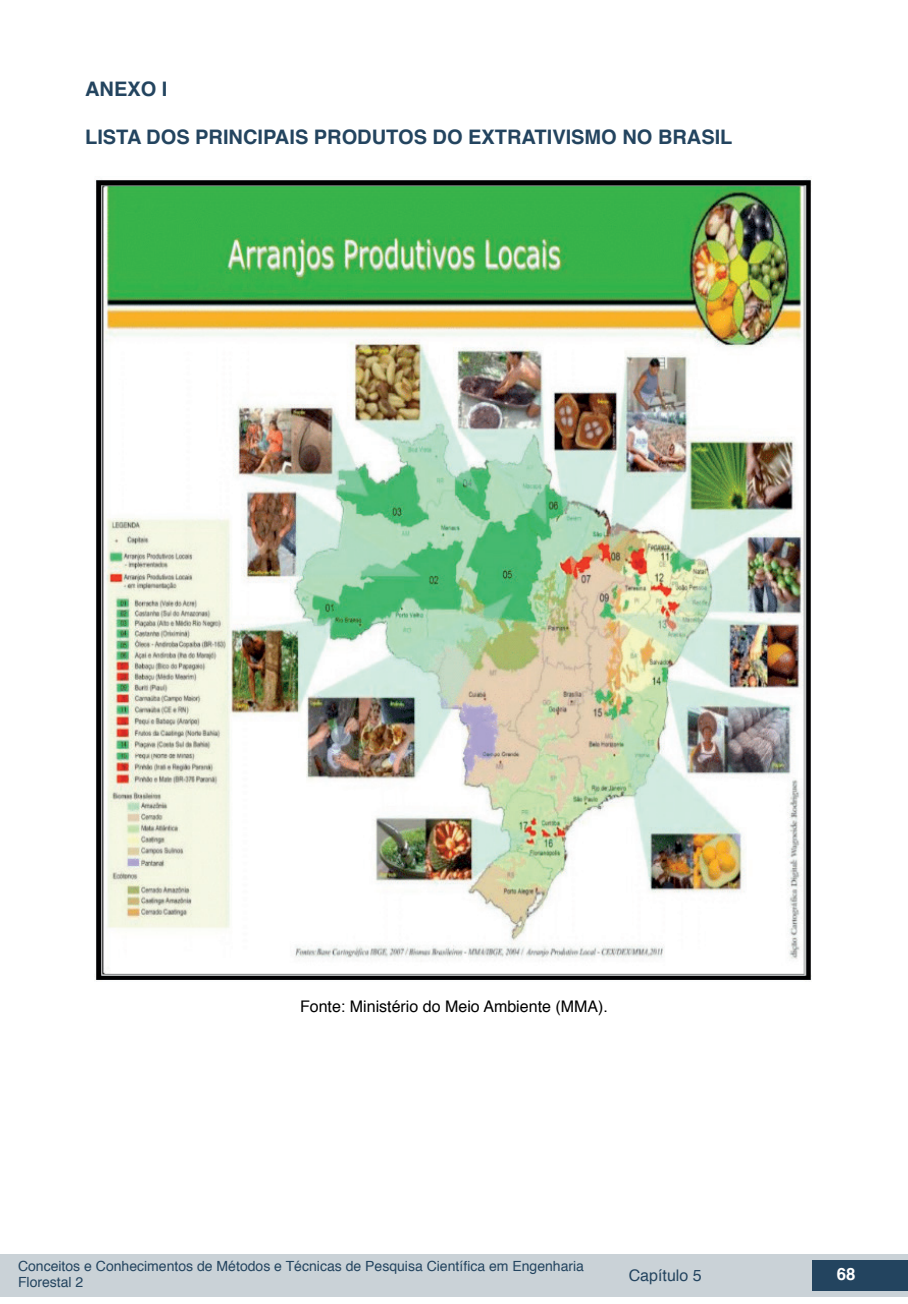
<style>
.page{position:relative;width:908px;height:1304px;background:#fff}
.page>*{position:absolute;margin:0;border:0;box-sizing:border-box;transform-origin:0 0}
.t1{font:700 20px "Helvetica";color:#23445f}
.t2{font:700 16.8px "Helvetica";color:#fff}
.t3{font:16px "Helvetica";color:#000}
.t4{font:16px "Helvetica";color:#23445f}
.t5{font:14px/16px "Helvetica";color:#23445f}
</style>
<div class="page">
<div style="left:0;top:1254px;width:906px;height:43px;background:#cad2d7"></div>
<div style="left:812px;top:1261px;width:95px;height:30px;background:#23445f"></div>
<img style="left:94px;top:179px;width:718px;height:801px">
<h1 class="t1" style="left:85px;top:73px;width:84px">ANEXO I</h1>
<h1 class="t1" style="left:85px;top:121px;width:648px">LISTA DOS PRINCIPAIS PRODUTOS DO EXTRATIVISMO NO BRASIL</h1>
<p class="t3" style="left:300px;top:994px;width:309px">Fonte: Ministério do Meio Ambiente (MMA).</p>
<p class="t5" style="left:18px;top:1259px;width:567px">Conceitos e Conhecimentos de Métodos e Técnicas de Pesquisa Científica em Engenharia<br>Florestal 2</p>
<p class="t4" style="left:628px;top:1263px;width:74px">Capítulo 5</p>
<p class="t2" style="left:836px;top:1261px;width:20px">68</p>
</div>
